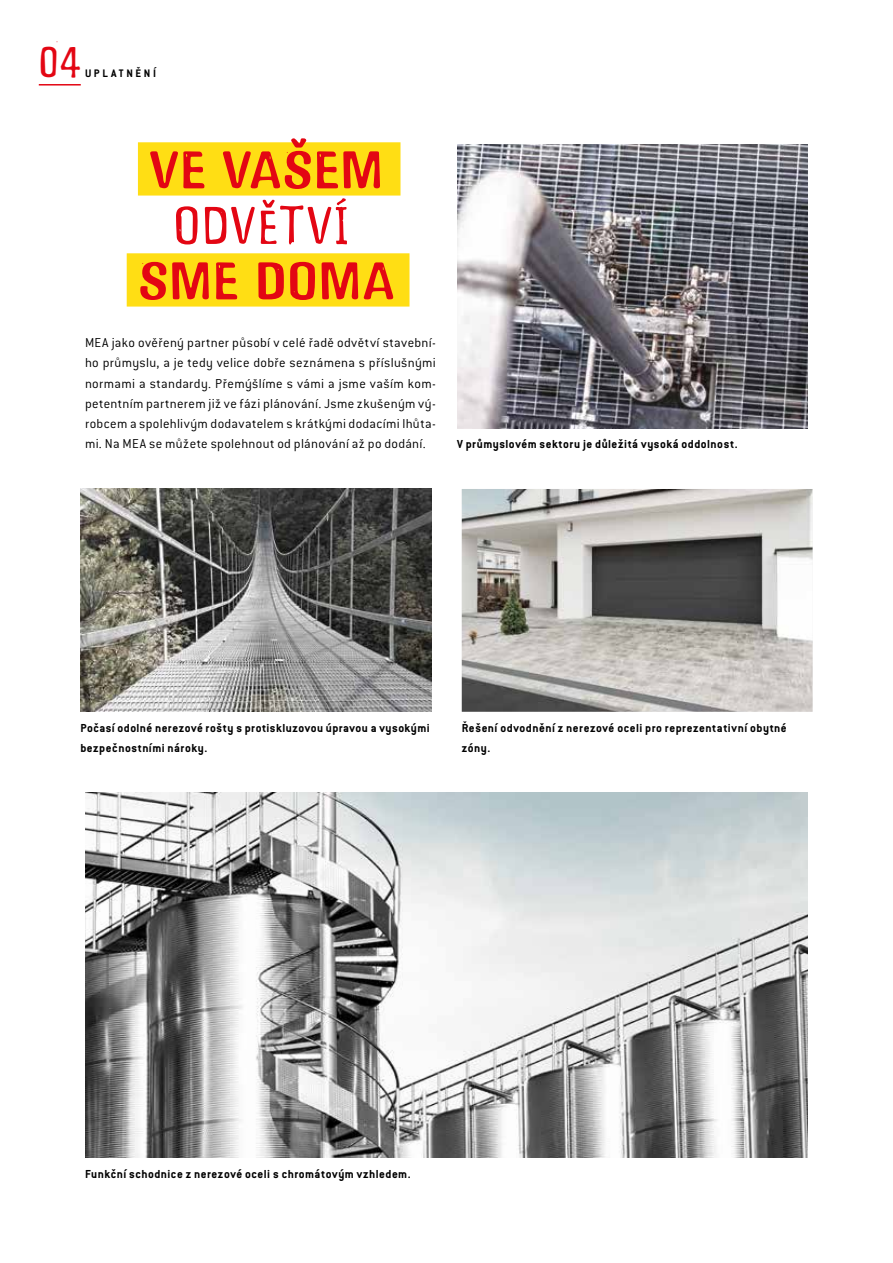
<style>
.page{position:relative;width:893px;height:1263px;background:#fff}
.page>*{position:absolute;margin:0;border:0;box-sizing:border-box;transform-origin:0 0}
.t1{font:700 55.5px "Gagamond MEA";letter-spacing:.045em;color:#e30613}
.t2{font:500 55.5px "Gagamond MEA";letter-spacing:.035em;color:#e30613}
.t3{font:500 45px "Gagamond MEA";color:#e30613}
.t4{font:300 14.25px/20.2px "Conduit ITC Pro";letter-spacing:.02em;color:#000;text-align:justify}
.t5{font:700 12.75px/20.2px "Conduit ITC Pro";letter-spacing:.04em;color:#000}
.t6{font:700 12px "Conduit ITC Pro";letter-spacing:.215em;color:#000}
</style>
<div class="page">
<div style="left:138px;top:142px;width:262px;height:54px;background:#ffde14"></div>
<div style="left:127px;top:253px;width:282px;height:54px;background:#ffde14"></div>
<img style="left:85px;top:793px;width:723px;height:364px">
<img style="left:462px;top:489px;width:351px;height:223px">
<img style="left:80px;top:489px;width:351px;height:223px">
<img style="left:457px;top:145px;width:351px;height:283px">
<hr style="left:39px;top:84px;width:42px;height:2px;background:#e30613">
<h2 class="t3" style="left:39px;top:38px;width:43px">04</h2>
<p class="t6" style="left:85px;top:66px;width:73px">UPLATNĚNÍ</p>
<h1 class="t1" style="left:150px;top:138px;width:234px">VE VAŠEM</h1>
<h1 class="t2" style="left:174px;top:196px;width:174px">ODVĚTVÍ</h1>
<h1 class="t1" style="left:139px;top:249px;width:256px">SME DOMA</h1>
<p class="t4" style="left:85px;top:333px;width:352px">MEA jako ověřený partner působí v celé řadě odvětví stavební&shy;ho průmyslu, a je tedy velice dobře seznámena s příslušnými normami a standardy. Přemýšlíme s vámi a jsme vaším kom&shy;petentním partnerem již ve fázi plánování. Jsme zkušeným vý&shy;robcem a spolehlivým dodavatelem s krátkými dodacími lhůta&shy;mi. Na MEA se můžete spolehnout od plánování až po dodání.</p>
<p class="t5" style="left:457px;top:434px;width:282px">V průmyslovém sektoru je důležitá vysoká oddolnost.</p>
<p class="t5" style="left:80px;top:718px;width:351px">Počasí odolné nerezové rošty s protiskluzovou úpravou a vysokými bezpečnostními nároky.</p>
<p class="t5" style="left:462px;top:718px;width:326px">Řešení odvodnění z nerezové oceli pro reprezentativní obytné zóny.</p>
<p class="t5" style="left:85px;top:1163px;width:327px">Funkční schodnice z nerezové oceli s chromátovým vzhledem.</p>
</div>
